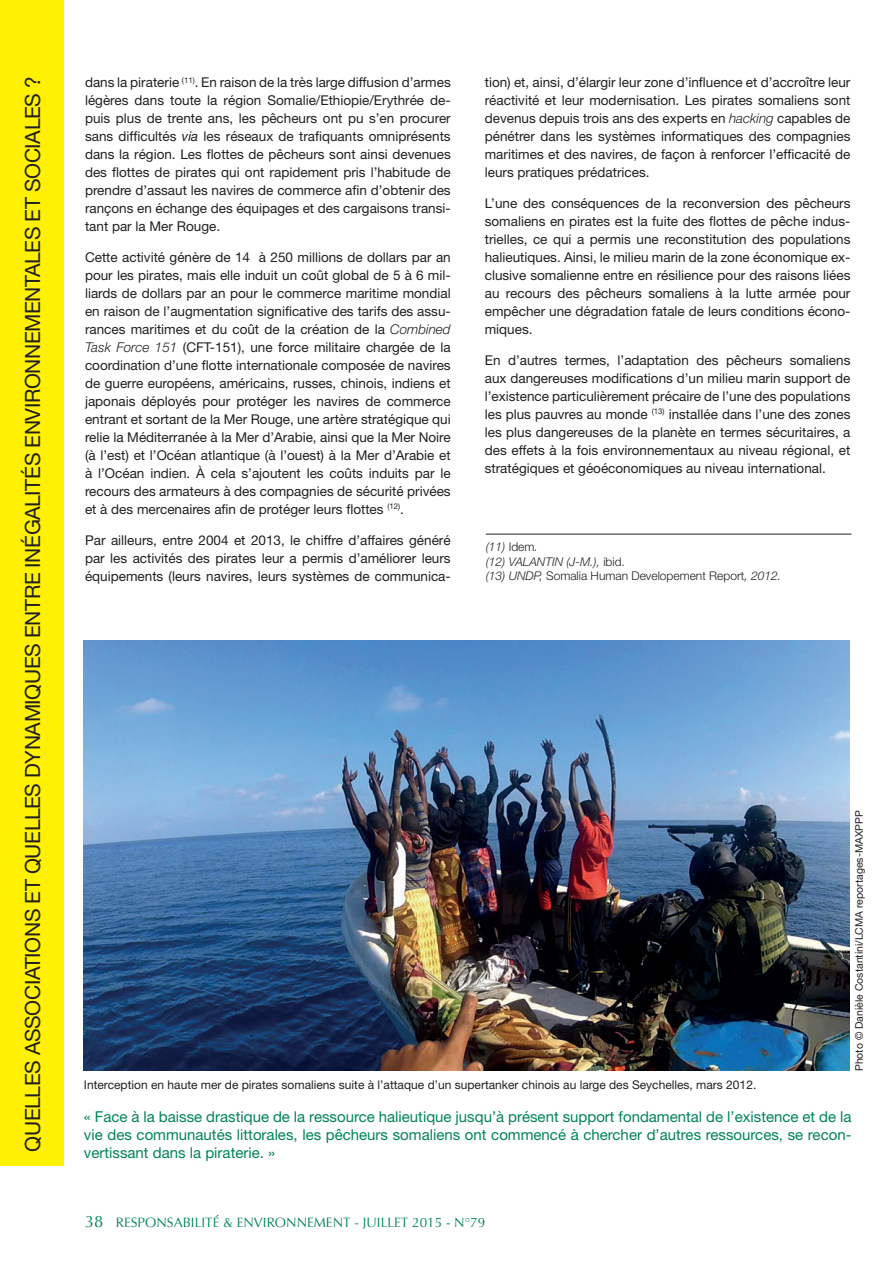
<style>
.page{position:relative;width:893px;height:1263px;background:#fff}
.page>*{position:absolute;margin:0;border:0;box-sizing:border-box;transform-origin:0 0}
.t1{font:21px "Helvetica Neue";letter-spacing:-.02em;color:#231f20}
.t2{font:15px/18px "Helvetica Neue";color:#008457;text-align:justify}
.t3{font:13.5px/18px "Helvetica Neue";color:#231f20;text-align:justify}
.t4{font:13.5px "Optima";color:#008457}
.t5{font:12px "Helvetica Neue";color:#231f20}
.t6{font:italic 300 12px/14.4px "Helvetica Neue";color:#231f20}
.t7{font:10.5px "Helvetica Neue";color:#231f20}
.s1{font-style:italic}
.s2{font-weight:300;font-style:italic}
.s3{font-style:normal}
.s4{font-size:16.5px}
</style>
<div class="page">
<img style="left:84px;top:640px;width:765px;height:431px">
<hr style="left:486px;top:534px;width:365px;height:1px;background:#231f20">
<div style="left:0;top:0;width:64px;height:1165px;background:#fff101"></div>
<h1 class="t1" style="left:20px;top:1151px;width:1076px;rotate:-90deg">QUELLES ASSOCIATIONS ET QUELLES DYNAMIQUES ENTRE INÉGALITÉS ENVIRONNEMENTALES ET SOCIALES ?</h1>
<p class="t3" style="left:85px;top:73px;width:367px">dans la piraterie <sup>(11)</sup>. En raison de la très large diffusion d’armes légères dans toute la région Somalie/Ethiopie/Erythrée de&shy;puis plus de trente ans, les pêcheurs ont pu s’en procurer sans difficultés <span class="s1">via</span> les réseaux de trafiquants omniprésents dans la région. Les flottes de pêcheurs sont ainsi devenues des flottes de pirates qui ont rapidement pris l’habitude de prendre d’assaut les navires de commerce afin d’obtenir des rançons en échange des équipages et des cargaisons transi&shy;tant par la Mer Rouge.</p>
<p class="t3" style="left:85px;top:248px;width:367px">Cette activité génère de 14 à 250 millions de dollars par an pour les pirates, mais elle induit un coût global de 5 à 6 mil&shy;liards de dollars par an pour le commerce maritime mondial en raison de l’augmentation significative des tarifs des assu&shy;rances maritimes et du coût de la création de la <span class="s2">Combined Task Force 151</span> (CFT-151), une force militaire chargée de la coordination d’une flotte internationale composée de navires de guerre européens, américains, russes, chinois, indiens et japonais déployés pour protéger les navires de commerce entrant et sortant de la Mer Rouge, une artère stratégique qui relie la Méditerranée à la Mer d’Arabie, ainsi que la Mer Noire (à l’est) et l’Océan atlantique (à l’ouest) à la Mer d’Arabie et à l’Océan indien. À cela s’ajoutent les coûts induits par le recours des armateurs à des compagnies de sécurité privées et à des mercenaires afin de protéger leurs flottes <sup>(12)</sup>.</p>
<p class="t3" style="left:85px;top:531px;width:367px">Par ailleurs, entre 2004 et 2013, le chiffre d’affaires généré par les activités des pirates leur a permis d’améliorer leurs équipements (leurs navires, leurs systèmes de communica-</p>
<p class="t3" style="left:485px;top:73px;width:367px">tion) et, ainsi, d’élargir leur zone d’influence et d’accroître leur réactivité et leur modernisation. Les pirates somaliens sont devenus depuis trois ans des experts en <span class="s2">hacking</span> capables de pénétrer dans les systèmes informatiques des compagnies maritimes et des navires, de façon à renforcer l’efficacité de leurs pratiques prédatrices.</p>
<p class="t3" style="left:485px;top:194px;width:367px">L’une des conséquences de la reconversion des pêcheurs somaliens en pirates est la fuite des flottes de pêche indus&shy;trielles, ce qui a permis une reconstitution des populations halieutiques. Ainsi, le milieu marin de la zone économique ex&shy;clusive somalienne entre en résilience pour des raisons liées au recours des pêcheurs somaliens à la lutte armée pour empêcher une dégradation fatale de leurs conditions écono&shy;miques.</p>
<p class="t3" style="left:485px;top:351px;width:367px">En d’autres termes, l’adaptation des pêcheurs somaliens aux dangereuses modifications d’un milieu marin support de l’existence particulièrement précaire de l’une des populations les plus pauvres au monde <sup>(13)</sup> installée dans l’une des zones les plus dangereuses de la planète en termes sécuritaires, a des effets à la fois environnementaux au niveau régional, et stratégiques et géoéconomiques au niveau international.</p>
<p class="t6" style="left:486px;top:540px;width:297px">(11) <span class="s3">Idem</span>.<br>(12) VALANTIN (J-M.), <span class="s3">ibid.<br></span>(13) UNDP, <span class="s3">Somalia Human Developement Report</span>, 2012.</p>
<p class="t7" style="left:853px;top:1071px;width:262px;rotate:-90deg">Photo © Danièle Costantini/LCMA reportages-MAXPPP</p>
<p class="t5" style="left:84px;top:1078px;width:674px">Interception en haute mer de pirates somaliens suite à l’attaque d’un supertanker chinois au large des Seychelles, mars 2012.</p>
<p class="t2" style="left:84px;top:1107px;width:769px">« Face à la baisse drastique de la ressource halieutique jusqu’à présent support fondamental de l’existence et de la vie des communautés littorales, les pêcheurs somaliens ont commencé à chercher d’autres ressources, se recon&shy;vertissant dans la piraterie. »</p>
<p class="t4" style="left:85px;top:1215px;width:402px"><span class="s4">38</span> RESPONSABILITÉ &amp; ENVIRONNEMENT - JUILLET 2015 - N°79</p>
</div>
